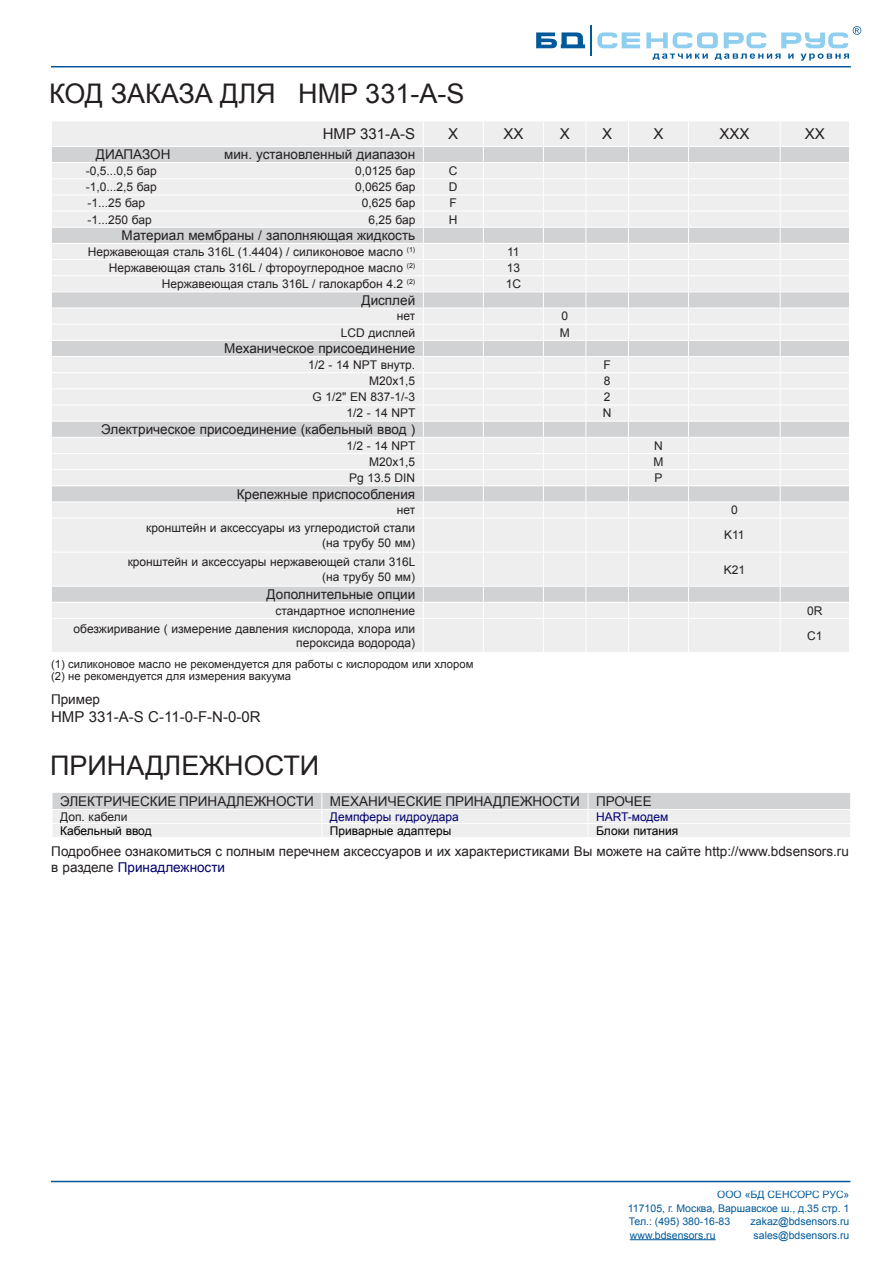
<style>
.page{position:relative;width:893px;height:1263px;background:#fff}
.page>*{position:absolute;margin:0;border:0;box-sizing:border-box;transform-origin:0 0}
.t1{font:27px "Arial";color:#231f20}
.t2{font:15px "Arial";color:#231f20}
.t3{font:13.5px/16.2px "Arial";color:#231f20}
.t4{font:12px/14.4px "Arial";color:#231f20;text-align:right}
.t5{font:12px "Arial";color:#000}
.t6{font:12px "Arial";color:#00006d}
.t7{font:11.25px "Arial";color:#231f20}
.t8{font:10.5px/13.5px "Arial";color:#005999;text-align:justify}
.s1{color:#00006d}
</style>
<div class="page">
<svg style="left:597px;top:32px;width:43px;height:16px"></svg>
<hr style="left:590px;top:25px;width:2px;height:31px;background:#005999">
<svg style="left:536px;top:32px;width:49px;height:16px"></svg>
<svg style="left:646px;top:26px;width:215px;height:35px"></svg>
<hr style="left:51px;top:66px;width:800px;height:1px;background:#005999">
<hr style="left:51px;top:1181px;width:799px;height:1px;background:#005999">
<hr style="left:630px;top:1239px;width:86px;height:1px;background:#005999">
<div style="left:52px;top:619px;width:797px;height:33px;background:#eeeeef"></div>
<hr style="left:423px;top:619px;width:1px;height:33px;background:#fff">
<hr style="left:483px;top:619px;width:1px;height:33px;background:#fff">
<hr style="left:543px;top:619px;width:1px;height:33px;background:#fff">
<hr style="left:586px;top:619px;width:1px;height:33px;background:#fff">
<hr style="left:628px;top:619px;width:1px;height:33px;background:#fff">
<hr style="left:688px;top:619px;width:1px;height:33px;background:#fff">
<hr style="left:780px;top:619px;width:1px;height:33px;background:#fff">
<svg style="left:52px;top:122px;width:797px;height:496px;background:#e8e9ea"></svg>
<hr style="left:780px;top:602px;width:70px;height:1px;background:#fff">
<svg style="left:52px;top:793px;width:798px;height:44px;background:#e4e4e5"></svg>
<p class="t1" style="left:49px;top:76px;width:417px">КОД ЗАКАЗА ДЛЯ HMP 331-A-S</p>
<p class="t2" style="left:323px;top:124px;width:94px">НМР 331-A-S</p>
<p class="t2" style="left:448px;top:124px;width:12px">X</p>
<p class="t2" style="left:503px;top:124px;width:22px">XX</p>
<p class="t2" style="left:560px;top:124px;width:12px">X</p>
<p class="t2" style="left:602px;top:124px;width:12px">X</p>
<p class="t2" style="left:653px;top:124px;width:12px">X</p>
<p class="t2" style="left:719px;top:124px;width:32px">XXX</p>
<p class="t2" style="left:805px;top:124px;width:22px">XX</p>
<p class="t3" style="left:96px;top:147px;width:76px">ДИАПАЗОН</p>
<p class="t3" style="left:224px;top:147px;width:193px">мин. установленный диапазон</p>
<p class="t4" style="left:86px;top:164px;width:72px">-0,5...0,5 бар</p>
<p class="t4" style="left:355px;top:164px;width:62px">0,0125 бар</p>
<p class="t4" style="left:449px;top:164px;width:10px">C</p>
<p class="t4" style="left:86px;top:180px;width:72px">-1,0...2,5 бар</p>
<p class="t4" style="left:355px;top:180px;width:62px">0,0625 бар</p>
<p class="t4" style="left:449px;top:180px;width:10px">D</p>
<p class="t4" style="left:88px;top:196px;width:59px">-1...25 бар</p>
<p class="t4" style="left:362px;top:196px;width:55px">0,625 бар</p>
<p class="t4" style="left:450px;top:196px;width:9px">F</p>
<p class="t4" style="left:88px;top:212px;width:66px">-1...250 бар</p>
<p class="t4" style="left:368px;top:212px;width:48px">6,25 бар</p>
<p class="t4" style="left:449px;top:212px;width:10px">H</p>
<p class="t3" style="left:122px;top:228px;width:295px">Материал мембраны / заполняющая жидкость</p>
<p class="t4" style="left:88px;top:245px;width:329px">Нержавеющая сталь 316L (1.4404) / силиконовое масло <sup>(1)</sup></p>
<p class="t4" style="left:507px;top:245px;width:14px">11</p>
<p class="t4" style="left:109px;top:261px;width:308px">Нержавеющая сталь 316L / фтороуглеродное масло <sup>(2)</sup></p>
<p class="t4" style="left:507px;top:261px;width:15px">13</p>
<p class="t4" style="left:162px;top:277px;width:255px">Нержавеющая сталь 316L / галокарбон 4.2 <sup>(2)</sup></p>
<p class="t4" style="left:506px;top:277px;width:17px">1C</p>
<p class="t3" style="left:362px;top:292px;width:55px">Дисплей</p>
<p class="t4" style="left:397px;top:309px;width:20px">нет</p>
<p class="t4" style="left:561px;top:309px;width:8px">0</p>
<p class="t4" style="left:341px;top:325px;width:76px">LCD дисплей</p>
<p class="t4" style="left:560px;top:325px;width:11px">M</p>
<p class="t3" style="left:224px;top:341px;width:193px">Механическое присоединение</p>
<p class="t4" style="left:308px;top:358px;width:108px">1/2 - 14 NPT внутр.</p>
<p class="t4" style="left:603px;top:358px;width:9px">F</p>
<p class="t4" style="left:369px;top:374px;width:48px">M20x1,5</p>
<p class="t4" style="left:604px;top:374px;width:8px">8</p>
<p class="t4" style="left:313px;top:390px;width:104px">G 1/2" EN 837-1/-3</p>
<p class="t4" style="left:604px;top:390px;width:8px">2</p>
<p class="t4" style="left:346px;top:406px;width:71px">1/2 - 14 NPT</p>
<p class="t4" style="left:603px;top:406px;width:10px">N</p>
<p class="t3" style="left:101px;top:421px;width:315px">Электрическое присоединение (кабельный ввод )</p>
<p class="t4" style="left:346px;top:438px;width:71px">1/2 - 14 NPT</p>
<p class="t4" style="left:654px;top:438px;width:10px">N</p>
<p class="t4" style="left:369px;top:455px;width:48px">M20x1,5</p>
<p class="t4" style="left:653px;top:455px;width:11px">M</p>
<p class="t4" style="left:349px;top:471px;width:68px">Pg 13.5 DIN</p>
<p class="t4" style="left:655px;top:471px;width:10px">P</p>
<p class="t3" style="left:237px;top:486px;width:180px">Крепежные приспособления</p>
<p class="t4" style="left:397px;top:503px;width:20px">нет</p>
<p class="t4" style="left:731px;top:503px;width:8px">0</p>
<p class="t4" style="left:146px;top:521px;width:271px">кронштейн и аксессуары из углеродистой стали</p>
<p class="t4" style="left:322px;top:535px;width:94px">(на трубу 50 мм)</p>
<p class="t4" style="left:724px;top:528px;width:22px">K11</p>
<p class="t4" style="left:128px;top:555px;width:289px">кронштейн и аксессуары нержавеющей стали 316L</p>
<p class="t4" style="left:322px;top:569px;width:94px">(на трубу 50 мм)</p>
<p class="t4" style="left:724px;top:562px;width:23px">K21</p>
<p class="t3" style="left:267px;top:586px;width:150px">Дополнительные опции</p>
<p class="t4" style="left:275px;top:603px;width:141px">стандартное исполнение</p>
<p class="t4" style="left:807px;top:603px;width:17px">0R</p>
<p class="t4" style="left:74px;top:621px;width:343px">обезжиривание ( измерение давления кислорода, хлора или пероксида водорода)</p>
<p class="t4" style="left:807px;top:628px;width:17px">С1</p>
<p class="t7" style="left:51px;top:656px;width:424px">(1) силиконовое масло не рекомендуется для работы с кислородом или хлором</p>
<p class="t7" style="left:51px;top:668px;width:242px">(2) не рекомендуется для измерения вакуума</p>
<p class="t3" style="left:51px;top:692px;width:51px">Пример</p>
<p class="t2" style="left:51px;top:707px;width:211px">HMP 331-A-S C-11-0-F-N-0-0R</p>
<p class="t1" style="left:50px;top:747px;width:271px">ПРИНАДЛЕЖНОСТИ</p>
<p class="t3" style="left:60px;top:793px;width:255px">ЭЛЕКТРИЧЕСКИЕ ПРИНАДЛЕЖНОСТИ</p>
<p class="t3" style="left:330px;top:793px;width:251px">МЕХАНИЧЕСКИЕ ПРИНАДЛЕЖНОСТИ</p>
<p class="t3" style="left:596px;top:793px;width:57px">ПРОЧЕЕ</p>
<p class="t4" style="left:60px;top:809px;width:69px">Доп. кабели</p>
<p class="t6" style="left:330px;top:809px;width:130px">Демпферы гидроудара</p>
<p class="t6" style="left:596px;top:809px;width:74px">HART-модем</p>
<p class="t5" style="left:60px;top:823px;width:93px">Кабельный ввод</p>
<p class="t5" style="left:330px;top:823px;width:123px">Приварные адаптеры</p>
<p class="t5" style="left:596px;top:823px;width:84px">Блоки питания</p>
<p class="t3" style="left:51px;top:843px;width:799px">Подробнее ознакомиться с полным перечнем аксессуаров и их характеристиками Вы можете на сайте http://www.bdsensors.ru в разделе <span class="s1">Принадлежности</span></p>
<p class="t8" style="left:628px;top:1188px;width:223px;text-indent:89px">ООО «БД СЕНСОРС РУС» 117105, г. Москва, Варшавское ш., д.35 стр. 1<br>Тел.: (495) 380-16-83</p>
<p class="t8" style="left:751px;top:1215px;width:100px">zakaz@bdsensors.ru</p>
<p class="t8" style="left:630px;top:1228px;width:87px">www.bdsensors.ru</p>
<p class="t8" style="left:754px;top:1228px;width:97px">sales@bdsensors.ru</p>
</div>
